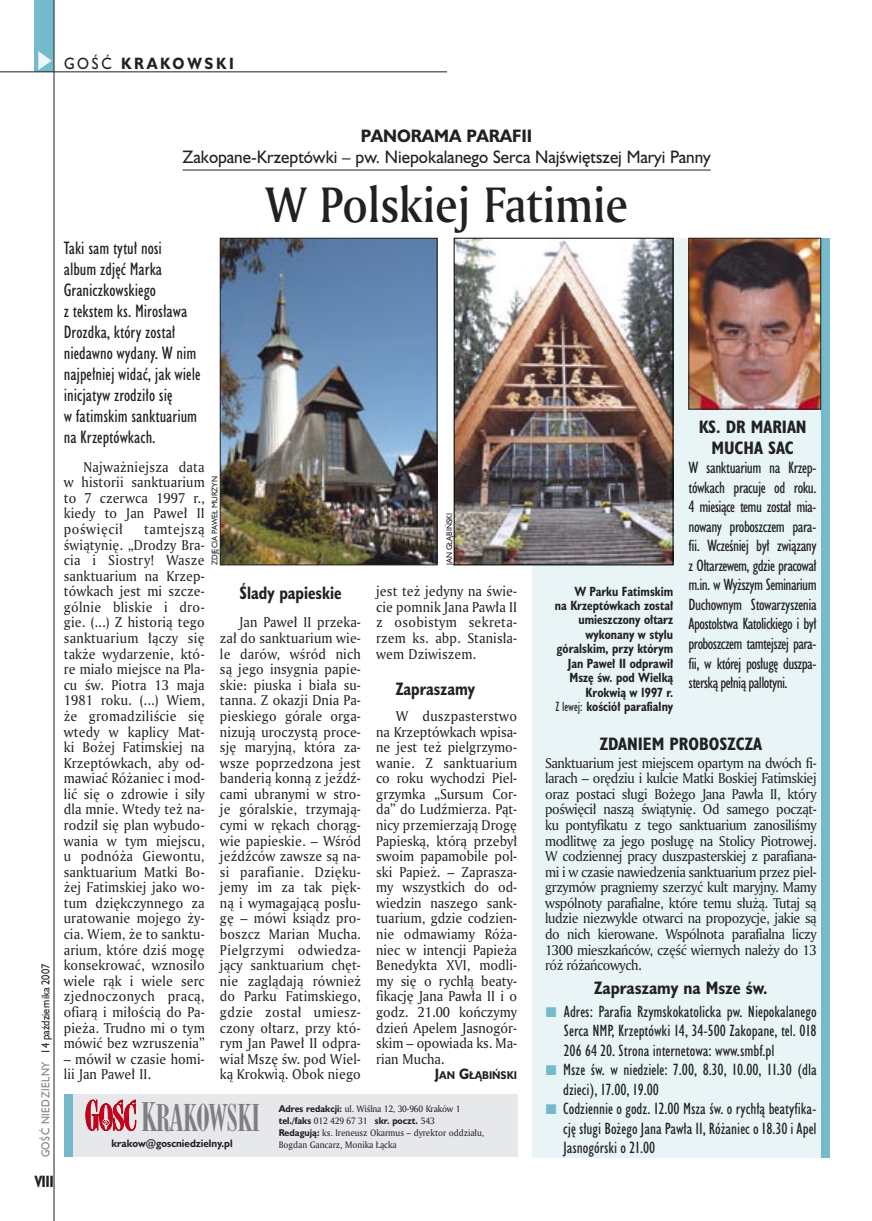
<style>
.page{position:relative;width:872px;height:1221px;background:#fff}
.page>*{position:absolute;margin:0;border:0;box-sizing:border-box;transform-origin:0 0}
._05a_tytyl_AmMd_32_pt{font:48px "Amerigo Md PL";color:#212125;scale:.9 1}
._05a_tytyl_AmMd_48_pt{font:35.7px "Modern 735 PL";color:#7f7f83;scale:.9 1}
._06-4_lead_lokal_HuCn_11_pt{font:16.5px/21px "Humanst 521 Cn PL";color:#212125}
._04-3_nadtytul_lokal{font:16.5px/21px "Humanst 521 PL";color:#212125;text-align:center;scale:.94 1}
._04-2_tytul_ramki{font:700 16.5px/21px "Humanst 521 Cn PL";color:#212125;text-align:center}
._04_srodtytul_HuCB_11_pt{font:700 16.5px "Humanst 521 Cn PL";color:#212125;scale:.94 1}
._03-2_body_do_ramki{font:15px/19.5px "Humanst 521 Cn PL";color:#212125;text-align:justify}
.t1{font:700 15px "Humanst 521 PL";letter-spacing:.2em;color:#212125;scale:.9 1}
.t2{font:700 15px "Humanst 521 Cn PL";color:#212125;scale:.94 1}
._01_body_tekst{font:13.8px/15.6px "Amerigo PL";letter-spacing:.01em;color:#212125;text-align:justify;scale:.94 1}
._03-4_body_liturgii{font:13.8px/15.6px "Amerigo PL";letter-spacing:-.03em;color:#212125;text-align:justify;scale:.94 1}
._09_podpis_zdjecia_HuCnB{font:700 12.3px/14.4px "Humanst 521 Cn PL";color:#212125;text-align:right;scale:.94 1}
.t3{font:10.5px "Humanst 521 PL";color:#212125;scale:.9 1}
._12a_autor_na_koncu_HuBd{font:700 10.35px "Humanst 521 PL";color:#212125;scale:.9 1}
._20a_stopka_adres{font:700 9.9px "Humanst 521 PL";color:#212125;scale:.94 1}
._20b_stopka_dzial{font:9px "Amerigo PL";color:#212125;scale:.94 1}
._20b_stopka_dzial-2{font:700 9px "Humanst 521 PL";color:#212125;scale:.94 1}
._09a_autor_zdjecia_Hu_5_pt{font:7.5px "Humanst 521 PL";color:#212125;scale:.94 1}
.s1{font-weight:400}
.s2{color:#7f7f83}
.s3{font-weight:700}
.s4{font-size:13.8px}
.s5{font-size:38.1px}
.s6{font-family:"Humanst 521 PL";font-weight:700}
.s7{font-family:"Amerigo PL";font-weight:400}
</style>
<div class="page">
<div style="left:35px;top:0;width:19px;height:72px;background:#75baca"></div>
<svg style="left:38px;top:51px;width:14px;height:19px"></svg>
<hr style="left:54px;top:0;width:1px;height:1220px;background:#212125">
<hr style="left:0;top:72px;width:447px;height:1px;background:#212125">
<div style="left:64px;top:1094px;width:453px;height:62px;background:#e7e8e9"></div>
<div style="left:64px;top:1094px;width:8px;height:62px;background:#75baca"></div>
<svg style="left:86px;top:1099px;width:50px;height:31px"></svg>
<div style="left:532px;top:238px;width:297px;height:918px;background:#e9f4f6"></div>
<div style="left:821px;top:238px;width:8px;height:918px;background:#75baca"></div>
<img style="left:690px;top:240px;width:129px;height:167px">
<div style="left:688px;top:238px;width:133px;height:171px;border:1px solid #212125"></div>
<img style="left:222px;top:240px;width:213px;height:323px">
<div style="left:220px;top:238px;width:217px;height:327px;border:1px solid #212125"></div>
<hr style="left:182px;top:170px;width:528px;height:1px;background:#212125">
<img style="left:456px;top:240px;width:215px;height:323px">
<div style="left:454px;top:238px;width:219px;height:327px;border:1px solid #000"></div>
<p class="t1" style="left:64px;top:53px;width:190px"><span class="s1">GOŚĆ</span> KRAKOWSKI</p>
<p class="t3" style="left:38px;top:1157px;width:216px;rotate:-90deg"><span class="s2">GOŚĆ NIEDZIELNY</span> 14 października 2007</p>
<p class="t2" style="left:35px;top:1170px;width:22px">VIII</p>
<p class="_04-3_nadtytul_lokal" style="left:182px;top:125px;width:563px"><span class="s3">PANORAMA PARAFII<br></span>Zakopane-Krzeptówki – pw. Niepokalanego Serca Najświętszej Maryi Panny</p>
<p class="_05a_tytyl_AmMd_32_pt" style="left:265px;top:172px;width:405px">W Polskiej Fatimie</p>
<p class="_06-4_lead_lokal_HuCn_11_pt" style="left:64px;top:237px;width:138px">Taki sam tytuł nosi<br>album zdjęć Marka<br>Graniczkowskiego<br>z tekstem ks. Mirosława<br>Drozdka, który został niedawno wydany. W nim najpełniej widać, jak wiele inicjatyw zrodziło się<br>w fatimskim sanktuarium na Krzeptówkach.</p>
<p class="_01_body_tekst" style="left:64px;top:458px;width:151px;text-indent:20px">Najważniejsza data w historii sanktuarium to 7 czerwca 1997 r., kiedy to Jan Paweł II poświęcił</p>
<p class="_09a_autor_zdjecia_Hu_5_pt" style="left:209px;top:565px;width:96px;rotate:-90deg">ZDJĘCIA PAWEŁ MURZYN</p>
<p class="_01_body_tekst" style="left:64px;top:521px;width:151px;text-indent:80px">tamtejszą świątynię. „Drodzy Bra&shy;cia i Siostry! Wasze sanktuarium na Krzep&shy;tówkach jest mi szcze&shy;gólnie bliskie i dro&shy;gie. (...) Z historią tego sanktuarium łączy się także wydarzenie, któ&shy;re miało miejsce na Pla&shy;cu św. Piotra 13 maja 1981 roku. (...) Wiem, że gromadziliście się wtedy w kaplicy Mat&shy;ki Bożej Fatimskiej na Krzeptówkach, aby od&shy;mawiać Różaniec i mod&shy;lić się o zdrowie i siły dla mnie. Wtedy też na&shy;rodził się plan wybudo&shy;wania w tym miejscu, u podnóża Giewontu, sanktuarium Matki Bo&shy;żej Fatimskiej jako wo&shy;tum dziękczynnego za uratowanie mojego ży&shy;cia. Wiem, że to sanktu&shy;arium, które dziś mogę konsekrować, wznosiło wiele rąk i wiele serc zjednoczonych pracą, ofiarą i miłością do Pa&shy;pieża. Trudno mi o tym mówić bez wzruszenia”</p>
<p class="_01_body_tekst" style="left:64px;top:1050px;width:151px">– mówił w czasie homi&shy;lii Jan Paweł II.</p>
<p class="_04_srodtytul_HuCB_11_pt" style="left:239px;top:581px;width:110px">Ślady papieskie</p>
<p class="_01_body_tekst" style="left:220px;top:614px;width:151px;text-indent:20px">Jan Paweł II przeka&shy;zał do sanktuarium wie&shy;le darów, wśród nich są jego insygnia papie&shy;skie: piuska i biała su&shy;tanna. Z okazji Dnia Pa&shy;pieskiego górale orga&shy;nizują uroczystą proce&shy;sję maryjną, która za&shy;wsze poprzedzona jest banderią konną z jeźdź&shy;cami ubranymi w stro&shy;je góralskie, trzymają&shy;cymi w rękach chorąg&shy;wie papieskie. – Wśród jeźdźców zawsze są na&shy;si parafianie. Dzięku&shy;jemy im za tak pięk&shy;ną i wymagającą posłu&shy;gę – mówi ksiądz pro&shy;boszcz Marian Mucha.<br>Pielgrzymi odwiedza&shy;jący sanktuarium chęt&shy;nie zaglądają również do Parku Fatimskiego, gdzie został umiesz&shy;czony ołtarz, przy któ&shy;rym Jan Paweł II odpra&shy;wiał Mszę św. pod Wiel&shy;ką Krokwią. Obok niego</p>
<p class="_09a_autor_zdjecia_Hu_5_pt" style="left:444px;top:565px;width:57px;rotate:-90deg">JAN GŁĄBIŃSKI</p>
<p class="_01_body_tekst" style="left:376px;top:583px;width:151px">jest też jedyny na świe&shy;cie pomnik Jana Pawła II z osobistym sekreta&shy;rzem ks. abp. Stanisła&shy;wem Dziwiszem.</p>
<p class="_04_srodtytul_HuCB_11_pt" style="left:396px;top:677px;width:86px">Zapraszamy</p>
<p class="_01_body_tekst" style="left:376px;top:707px;width:151px;text-indent:20px">W duszpasterstwo na Krzeptówkach wpisa&shy;ne jest też pielgrzymo&shy;wanie. Z sanktuarium co roku wychodzi Piel&shy;grzymka „Sursum Cor&shy;da” do Ludźmierza. Pąt&shy;nicy przemierzają Drogę Papieską, którą przebył swoim papamobile pol&shy;ski Papież. – Zaprasza&shy;my wszystkich do od&shy;wiedzin naszego sank&shy;tuarium, gdzie codzien&shy;nie odmawiamy Róża&shy;niec w intencji Papieża Benedykta XVI, modli&shy;my się o rychłą beaty&shy;fikację Jana Pawła II i o godz. 21.00 kończymy dzień Apelem Jasnogór&shy;skim – opowiada ks. Ma&shy;rian Mucha.</p>
<p class="_12a_autor_na_koncu_HuBd" style="left:435px;top:1068px;width:93px"><span class="s4">J</span>AN <span class="s4">G</span>ŁĄBIŃSKI</p>
<p class="_05a_tytyl_AmMd_48_pt" style="left:141px;top:1095px;width:134px"><span class="s5">K</span>RAKOWSKI</p>
<p class="_20b_stopka_dzial" style="left:279px;top:1102px;width:195px"><span class="s6">Adres redakcji:</span> ul. Wiślna 12, 30-960 Kraków 1</p>
<p class="_20b_stopka_dzial-2" style="left:279px;top:1113px;width:168px">tel./faks <span class="s7">012 429 67 31</span> skr. poczt. <span class="s7">543</span></p>
<p class="_20b_stopka_dzial" style="left:279px;top:1126px;width:220px"><span class="s6">Redagują:</span> ks. Ireneusz Okarmus – dyrektor oddziału,</p>
<p class="_20b_stopka_dzial" style="left:279px;top:1138px;width:127px">Bogdan Gancarz, Monika Łącka</p>
<p class="_20a_stopka_adres" style="left:111px;top:1136px;width:130px">krakow@goscniedzielny.pl</p>
<p class="_09_podpis_zdjecia_HuCnB" style="left:555px;top:583px;width:127px">W Parku Fatimskim<br>na Krzeptówkach został umieszczony ołtarz wykonany w stylu góralskim, przy którym<br>Jan Paweł II odprawił<br>Mszę św. pod Wielką<br>Krokwią w 1997 r.</p>
<p class="_09_podpis_zdjecia_HuCnB" style="left:555px;top:698px;width:127px"><span class="s1">Z lewej:</span> kościół parafialny</p>
<p class="_04-2_tytul_ramki" style="left:698px;top:416px;width:109px">KS. DR MARIAN<br>MUCHA SAC</p>
<p class="_03-2_body_do_ramki" style="left:688px;top:458px;width:130px">W sanktuarium na Krzep&shy;tówkach pracuje od roku.<br>4 miesiące temu został mia&shy;nowany proboszczem para&shy;fii. Wcześniej był związany z Ołtarzewem, gdzie pracował m.in. w Wyższym Seminarium Duchownym Stowarzyszenia Apostolstwa Katolickiego i był proboszczem tamtejszej para&shy;fii, w której posługę duszpa&shy;sterską pełnią pallotyni.</p>
<p class="_04-2_tytul_ramki" style="left:600px;top:732px;width:164px">ZDANIEM PROBOSZCZA</p>
<p class="_03-4_body_liturgii" style="left:545px;top:754px;width:290px">Sanktuarium jest miejscem opartym na dwóch fi&shy;larach – orędziu i kulcie Matki Boskiej Fatimskiej oraz postaci sługi Bożego Jana Pawła II, który poświęcił naszą świątynię. Od samego począt&shy;ku pontyfikatu z tego sanktuarium zanosiliśmy modlitwę za jego posługę na Stolicy Piotrowej.<br>W codziennej pracy duszpasterskiej z parafiana&shy;mi i w czasie nawiedzenia sanktuarium przez piel&shy;grzymów pragniemy szerzyć kult maryjny. Mamy wspólnoty parafialne, które temu służą. Tutaj są ludzie niezwykle otwarci na propozycje, jakie są do nich kierowane. Wspólnota parafialna liczy 1300 mieszkańców, część wiernych należy do 13 róż różańcowych.</p>
<p class="_04-2_tytul_ramki" style="left:594px;top:977px;width:175px">Zapraszamy na Msze św.</p>
<p class="_03-2_body_do_ramki" style="left:564px;top:1001px;width:254px">Adres: Parafia Rzymskokatolicka pw. Niepokalanego Serca NMP, Krzeptówki 14, 34-500 Zakopane, tel. 018<br>206 64 20. Strona internetowa: www.smbf.pl</p>
<p class="_03-2_body_do_ramki" style="left:563px;top:1059px;width:255px">Msze św. w niedziele: 7.00, 8.30, 10.00, 11.30 (dla dzieci), 17.00, 19.00</p>
<p class="_03-2_body_do_ramki" style="left:563px;top:1098px;width:255px">Codziennie o godz. 12.00 Msza św. o rychłą beatyfika&shy;cję sługi Bożego Jana Pawła II, Różaniec o 18.30 i Apel Jasnogórski o 21.00</p>
</div>
